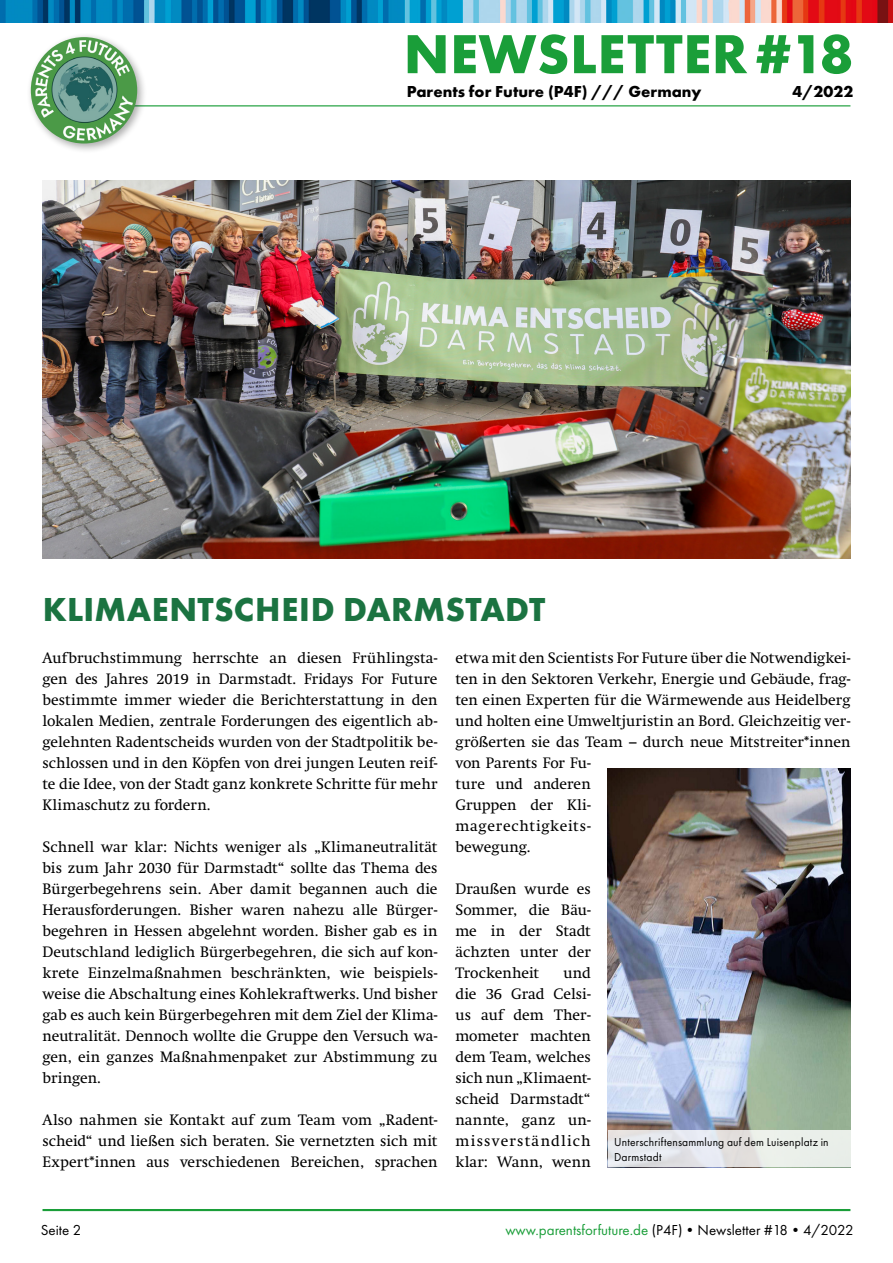
<style>
.page{position:relative;width:893px;height:1263px;background:#fff}
.page>*{position:absolute;margin:0;border:0;box-sizing:border-box;transform-origin:0 0}
.t1{font:700 57px "Futura PT";letter-spacing:.01em;color:#1a9e39}
.t2{font:700 34.5px "Futura PT";letter-spacing:.01em;color:#1b7341}
.t3{font:700 16.5px "Futura PT";color:#000}
.t4{font:15px/21px "Swift";letter-spacing:.005em;color:#000;text-align:justify}
.t5{font:15px "Futura PT";color:#000}
.t6{font:12px/14.4px "Futura PT";letter-spacing:.015em;color:#000;scale:.96 1}
.s1{color:#1a9e39}
</style>
<div class="page">
<img style="left:43px;top:180px;width:807px;height:378px">
<img style="left:608px;top:768px;width:242px;height:363px">
<img style="left:0;top:0;width:893px;height:22px">
<hr style="left:43px;top:105px;width:807px;height:1px;background:#1a9e39">
<div style="left:26px;top:33px;width:121px;height:121px;background:#000;opacity:.33"></div>
<img style="left:31px;top:37px;width:106px;height:107px;border-radius:53px">
<hr style="left:43px;top:1209px;width:807px;height:2px;background:#1a9e39">
<svg style="left:608px;top:1131px;width:242px;height:36px;fill:#e8ebea"></svg>
<h1 class="t1" style="left:404px;top:17px;width:451px">NEWSLETTER #18</h1>
<p class="t3" style="left:407px;top:81px;width:296px">Parents for Future (P4F) /// Germany</p>
<p class="t3" style="left:793px;top:81px;width:62px">4/2022</p>
<h2 class="t2" style="left:43px;top:587px;width:504px">KLIMAENTSCHEID DARMSTADT</h2>
<p class="t4" style="left:43px;top:647px;width:396px">Aufbruchstimmung herrschte an diesen Frühlingsta&shy;gen des Jahres 2019 in Darmstadt. Fridays For Future bestimmte immer wieder die Berichterstattung in den lokalen Medien, zentrale Forderungen des eigentlich ab&shy;gelehnten Radentscheids wurden von der Stadtpolitik be&shy;schlossen und in den Köpfen von drei jungen Leuten reif&shy;te die Idee, von der Stadt ganz konkrete Schritte für mehr Klimaschutz zu fordern.</p>
<p class="t4" style="left:43px;top:836px;width:396px">Schnell war klar: Nichts weniger als „Klimaneutralität bis zum Jahr 2030 für Darmstadt“ sollte das Thema des Bürgerbegehrens sein. Aber damit begannen auch die Herausforderungen. Bisher waren nahezu alle Bürger&shy;begehren in Hessen abgelehnt worden. Bisher gab es in Deutschland lediglich Bürgerbegehren, die sich auf kon&shy;krete Einzelmaßnahmen beschränkten, wie beispiels&shy;weise die Abschaltung eines Kohlekraftwerks. Und bisher gab es auch kein Bürgerbegehren mit dem Ziel der Klima&shy;neutralität. Dennoch wollte die Gruppe den Versuch wa&shy;gen, ein ganzes Maßnahmenpaket zur Abstimmung zu bringen.</p>
<p class="t4" style="left:43px;top:1109px;width:396px">Also nahmen sie Kontakt auf zum Team vom „Radent&shy;scheid“ und ließen sich beraten. Sie vernetzten sich mit Expert*innen aus verschiedenen Bereichen, sprachen</p>
<p class="t4" style="left:455px;top:647px;width:396px;text-align:left">etwa mit den Scientists For Future über die Notwendigkei&shy;ten in den Sektoren Verkehr, Energie und Gebäude, frag&shy;ten einen Experten für die Wärmewende aus Heidelberg und holten eine Umweltjuristin an Bord. Gleichzeitig ver&shy;größerten sie das Team – durch neue Mitstreiter*innen von Parents For Fu-<br>ture und anderen<br>Gruppen der Kli-<br>magerechtigkeits-<br>bewegung.</p>
<p class="t4" style="left:455px;top:878px;width:137px">Draußen wurde es Sommer, die Bäu&shy;me in der Stadt ächzten unter der Trockenheit</p>
<p class="t4" style="left:455px;top:962px;width:137px;text-indent:108px">und die 36 Grad Celsi&shy;us auf dem Ther&shy;mometer machten dem Team, welches sich nun „Klimaent&shy;scheid Darmstadt“ nannte, ganz un&shy;missverständlich klar: Wann, wenn</p>
<p class="t6" style="left:614px;top:1135px;width:225px">Unterschriftensammlung auf dem Luisenplatz in<br>Darmstadt</p>
<p class="t5" style="left:41px;top:1221px;width:42px">Seite 2</p>
<p class="t5" style="left:505px;top:1221px;width:350px"><span class="s1">www.parentsforfuture.de</span> (P4F)•Newsletter #18•4/2022</p>
</div>
